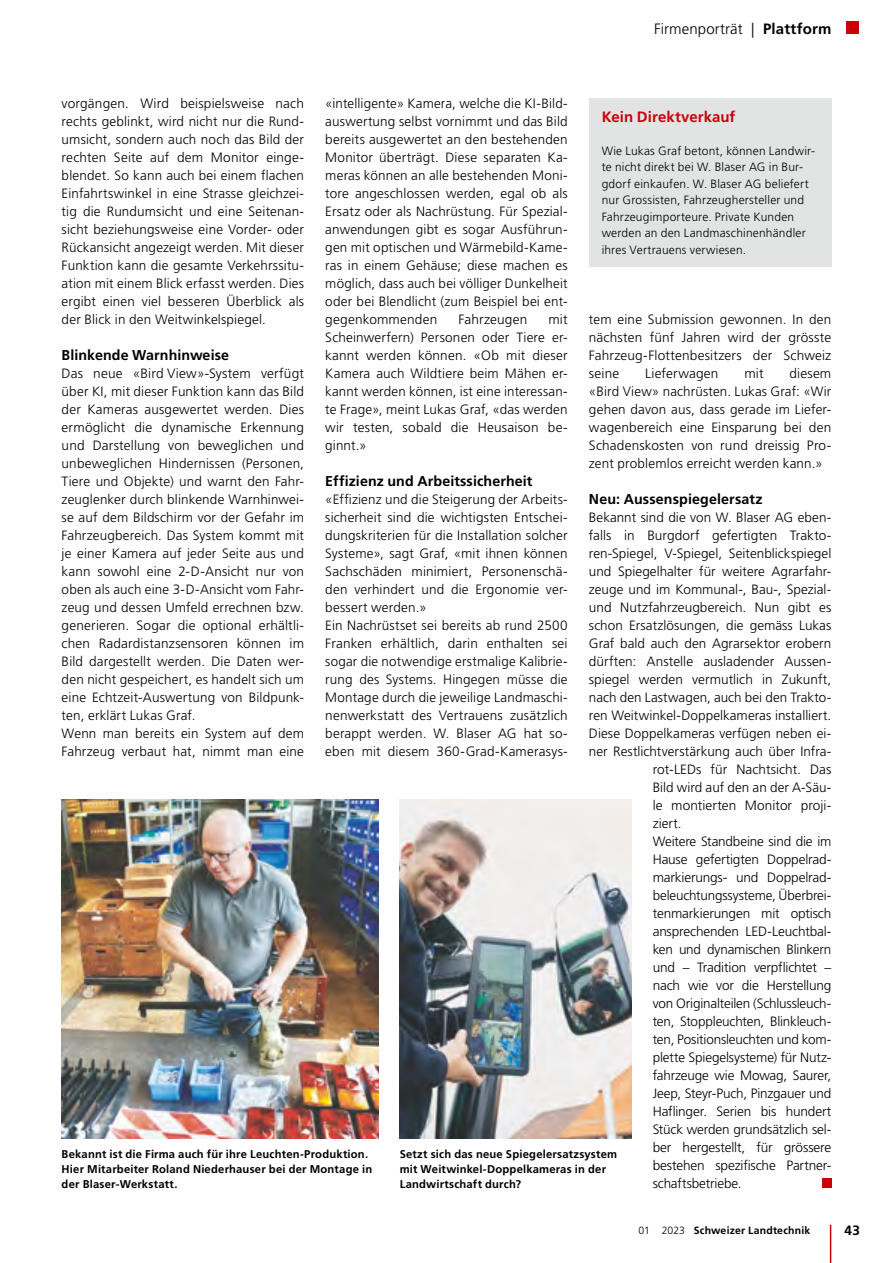
<style>
.page{position:relative;width:893px;height:1263px;background:#fff}
.page>*{position:absolute;margin:0;border:0;box-sizing:border-box;transform-origin:0 0}
.t1{font:300 15px "Frutiger LT Std";letter-spacing:.005em;color:#000}
.t2{font:700 15px "Frutiger LT Std";color:#cb0008}
.t3{font:700 14.25px "Frutiger LT Std";letter-spacing:.01em;color:#000}
.t4{font:300 13.5px/18px "Frutiger LT Std";letter-spacing:.01em;color:#000;text-align:justify}
.t5{font:300 13.5px "Frutiger LT Std";letter-spacing:-.015em;color:#000}
.t6{font:300 13.5px "Frutiger LT Std";letter-spacing:-.01em;color:#000}
.t7{font:700 13.5px "Frutiger LT Std";color:#000}
.t8{font:300 12px/16.5px "Frutiger LT Std";letter-spacing:.015em;color:#000}
.t9{font:700 11.25px/15px "Frutiger LT Std";letter-spacing:.015em;color:#000}
.t10{font:700 10.5px "Frutiger LT Std";letter-spacing:.015em;color:#000}
.s1{font-weight:700}
.s2{font-weight:300}
</style>
<div class="page">
<div style="left:846px;top:21px;width:13px;height:13px;background:#cb0008"></div>
<hr style="left:830px;top:1225px;width:1px;height:38px;background:#cb0008">
<div style="left:822px;top:1179px;width:9px;height:9px;background:#cb0008"></div>
<div style="left:589px;top:98px;width:242px;height:169px;background:#e2e3e3"></div>
<img style="left:400px;top:800px;width:231px;height:339px">
<img style="left:62px;top:800px;width:316px;height:339px">
<p class="t1" style="left:654px;top:20px;width:179px">Firmenporträt | <span class="s1">Plattform</span></p>
<p class="t4" style="left:62px;top:95px;width:244px">vorgängen. Wird beispielsweise nach rechts geblinkt, wird nicht nur die Rund&shy;umsicht, sondern auch noch das Bild der rechten Seite auf dem Monitor einge&shy;blendet. So kann auch bei einem flachen Einfahrtswinkel in eine Strasse gleichzei&shy;tig die Rundumsicht und eine Seitenan&shy;sicht beziehungsweise eine Vorder- oder Rückansicht angezeigt werden. Mit dieser Funktion kann die gesamte Verkehrssitu&shy;ation mit einem Blick erfasst werden. Dies ergibt einen viel besseren Überblick als der Blick in den Weitwinkelspiegel.</p>
<p class="t3" style="left:62px;top:347px;width:169px">Blinkende Warnhinweise</p>
<p class="t4" style="left:62px;top:365px;width:244px;text-align:left">Das neue «Bird View»-System verfügt über KI, mit dieser Funktion kann das Bild der Kameras ausgewertet werden. Dies ermöglicht die dynamische Erkennung und Darstellung von beweglichen und unbeweglichen Hindernissen (Personen, Tiere und Objekte) und warnt den Fahr&shy;zeuglenker durch blinkende Warnhinwei&shy;se auf dem Bildschirm vor der Gefahr im Fahrzeugbereich. Das System kommt mit je einer Kamera auf jeder Seite aus und kann sowohl eine 2-D-Ansicht nur von oben als auch eine 3-D-Ansicht vom Fahr&shy;zeug und dessen Umfeld errechnen bzw. generieren. Sogar die optional erhältli&shy;chen Radardistanzsensoren können im Bild dargestellt werden. Die Daten wer&shy;den nicht gespeichert, es handelt sich um eine Echtzeit-Auswertung von Bildpunk&shy;ten, erklärt Lukas Graf.<br>Wenn man bereits ein System auf dem Fahrzeug verbaut hat, nimmt man eine</p>
<p class="t4" style="left:325px;top:95px;width:244px">«intelligente» Kamera, welche die KI-Bild&shy;auswertung selbst vornimmt und das Bild bereits ausgewertet an den bestehenden Monitor überträgt. Diese separaten Ka&shy;meras können an alle bestehenden Moni&shy;tore angeschlossen werden, egal ob als Ersatz oder als Nachrüstung. Für Spezial&shy;anwendungen gibt es sogar Ausführun&shy;gen mit optischen und Wärmebild-Kame&shy;ras in einem Gehäuse; diese machen es möglich, dass auch bei völliger Dunkelheit oder bei Blendlicht (zum Beispiel bei ent&shy;gegenkommenden</p>
<p class="t2" style="left:602px;top:108px;width:135px">Kein Direktverkauf</p>
<p class="t8" style="left:602px;top:143px;width:215px">Wie Lukas Graf betont, können Landwir&shy;te nicht direkt bei W. Blaser AG in Bur&shy;gdorf einkaufen. W. Blaser AG beliefert nur Grossisten, Fahrzeughersteller und Fahrzeugimporteure. Private Kunden werden an den Landmaschinenhändler ihres Vertrauens verwiesen.</p>
<p class="t4" style="left:459px;top:311px;width:70px">Fahrzeugen</p>
<p class="t4" style="left:589px;top:311px;width:244px">tem eine Submission gewonnen. In den nächsten fünf Jahren wird der grösste Fahrzeug-Flottenbesitzers der Schweiz seine</p>
<p class="t4" style="left:325px;top:311px;width:244px;text-indent:223px">mit Scheinwerfern) Personen oder Tiere er&shy;kannt werden können. «Ob mit dieser Kamera auch Wildtiere beim Mähen er&shy;kannt werden können, ist eine interessan&shy;te Frage», meint Lukas Graf, «das werden wir testen, sobald die Heusaison be&shy;ginnt.»</p>
<p class="t3" style="left:325px;top:473px;width:209px">Effizienz und Arbeitssicherheit</p>
<p class="t4" style="left:325px;top:491px;width:244px;text-align:left">«Effizienz und die Steigerung der Arbeits&shy;sicherheit sind die wichtigsten Entschei&shy;dungskriterien fü r die Installation solcher Systeme», sagt Graf, «mit ihnen können Sachschäden minimiert, Personenschä- den verhindert und die Ergonomie ver&shy;bessert werden.»<br>Ein Nachrüstset sei bereits ab rund 2500<br>Franken erhältlich, darin enthalten sei sogar die notwendige erstmalige Kalibrie&shy;rung des Systems. Hingegen müsse die Montage durch die jeweilige Landmaschi&shy;nenwerkstatt des Vertrauens zusätzlich berappt werden. W. Blaser AG hat so&shy;eben mit diesem 360-Grad-Kamerasys-</p>
<p class="t4" style="left:645px;top:365px;width:75px">Lieferwagen</p>
<p class="t4" style="left:744px;top:365px;width:21px">mit</p>
<p class="t4" style="left:589px;top:365px;width:244px;text-indent:200px">diesem «Bird View» nachrüsten. Lukas Graf: «Wir gehen davon aus, dass gerade im Liefer&shy;wagenbereich eine Einsparung bei den Schadenskosten von rund dreissig Pro&shy;zent problemlos erreicht werden kann.»</p>
<p class="t3" style="left:589px;top:491px;width:175px">Neu: Aussenspiegelersatz</p>
<p class="t4" style="left:589px;top:509px;width:244px">Bekannt sind die von W. Blaser AG eben-</p>
<p class="t4" style="left:589px;top:527px;width:244px">falls in Burgdorf gefertigten Trakto-</p>
<p class="t4" style="left:589px;top:545px;width:244px">ren-Spiegel, V-Spiegel, Seitenblickspiegel</p>
<p class="t4" style="left:589px;top:563px;width:244px">und Spiegelhalter für weitere Agrarfahr-</p>
<p class="t4" style="left:589px;top:581px;width:244px">zeuge und im Kommunal-, Bau-, Spezial-</p>
<p class="t4" style="left:589px;top:599px;width:244px">und Nutzfahrzeugbereich. Nun gibt es</p>
<p class="t4" style="left:589px;top:617px;width:244px">schon Ersatzlösungen, die gemäss Lukas</p>
<p class="t4" style="left:589px;top:635px;width:244px">Graf bald auch den Agrarsektor erobern</p>
<p class="t4" style="left:589px;top:653px;width:243px">dürften: Anstelle ausladender Aussen-</p>
<p class="t4" style="left:589px;top:671px;width:244px">spiegel werden vermutlich in Zukunft,</p>
<p class="t4" style="left:589px;top:689px;width:244px">nach den Lastwagen, auch bei den Trakto-</p>
<p class="t4" style="left:589px;top:707px;width:244px">ren Weitwinkel-Doppelkameras installiert.</p>
<p class="t4" style="left:589px;top:725px;width:244px">Diese Doppelkameras verfügen neben ei-</p>
<p class="t4" style="left:589px;top:743px;width:244px">ner Restlichtverstärkung auch über Infra-</p>
<p class="t4" style="left:653px;top:761px;width:180px">rot-LEDs für Nachtsicht. Das</p>
<p class="t4" style="left:653px;top:779px;width:180px">Bild wird auf den an der A-Säu-</p>
<p class="t4" style="left:653px;top:797px;width:180px">le montierten Monitor proji-</p>
<p class="t4" style="left:653px;top:815px;width:31px">ziert.</p>
<p class="t5" style="left:653px;top:834px;width:180px">Weitere Standbeine sind die im</p>
<p class="t6" style="left:653px;top:852px;width:180px">Hause gefertigten Doppelrad-</p>
<p class="t6" style="left:653px;top:870px;width:179px">markierungs- und Doppelrad-</p>
<p class="t6" style="left:653px;top:888px;width:180px">beleuchtungssysteme, Überbrei-</p>
<p class="t5" style="left:653px;top:906px;width:180px">tenmarkierungen mit optisch</p>
<p class="t6" style="left:653px;top:924px;width:180px">ansprechenden LED-Leuchtbal-</p>
<p class="t5" style="left:653px;top:942px;width:180px">ken und dynamischen Blinkern</p>
<p class="t5" style="left:653px;top:960px;width:180px">und – Tradition verpflichtet –</p>
<p class="t6" style="left:653px;top:978px;width:180px">nach wie vor die Herstellung</p>
<p class="t5" style="left:653px;top:996px;width:180px">von Originalteilen (Schlussleuch-</p>
<p class="t5" style="left:653px;top:1014px;width:180px">ten, Stoppleuchten, Blinkleuch-</p>
<p class="t5" style="left:653px;top:1032px;width:180px">ten, Positionsleuchten und kom-</p>
<p class="t6" style="left:653px;top:1050px;width:180px">plette Spiegelsysteme) für Nutz-</p>
<p class="t5" style="left:653px;top:1068px;width:180px">fahrzeuge wie Mowag, Saurer,</p>
<p class="t5" style="left:653px;top:1086px;width:180px">Jeep, Steyr-Puch, Pinzgauer und</p>
<p class="t6" style="left:653px;top:1104px;width:180px">Haflinger. Serien bis hundert</p>
<p class="t5" style="left:653px;top:1122px;width:180px">Stück werden grundsätzlich sel-</p>
<p class="t6" style="left:653px;top:1140px;width:180px">ber hergestellt, für grössere</p>
<p class="t6" style="left:653px;top:1158px;width:180px">bestehen spezifische Partner-</p>
<p class="t6" style="left:653px;top:1176px;width:90px">schaftsbetriebe.</p>
<p class="t9" style="left:62px;top:1147px;width:312px">Bekannt ist die Firma auch für ihre Leuchten-Produktion.<br>Hier Mitarbeiter Roland Niederhauser bei der Montage in der Blaser-Werkstatt.</p>
<p class="t9" style="left:400px;top:1147px;width:219px">Setzt sich das neue Spiegelersatzsystem mit Weitwinkel-Doppelkameras in der<br>Landwirtschaft durch?</p>
<p class="t10" style="left:639px;top:1224px;width:173px"><span class="s2">01 2023</span> Schweizer Landtechnik</p>
<p class="t7" style="left:845px;top:1222px;width:17px">43</p>
</div>
